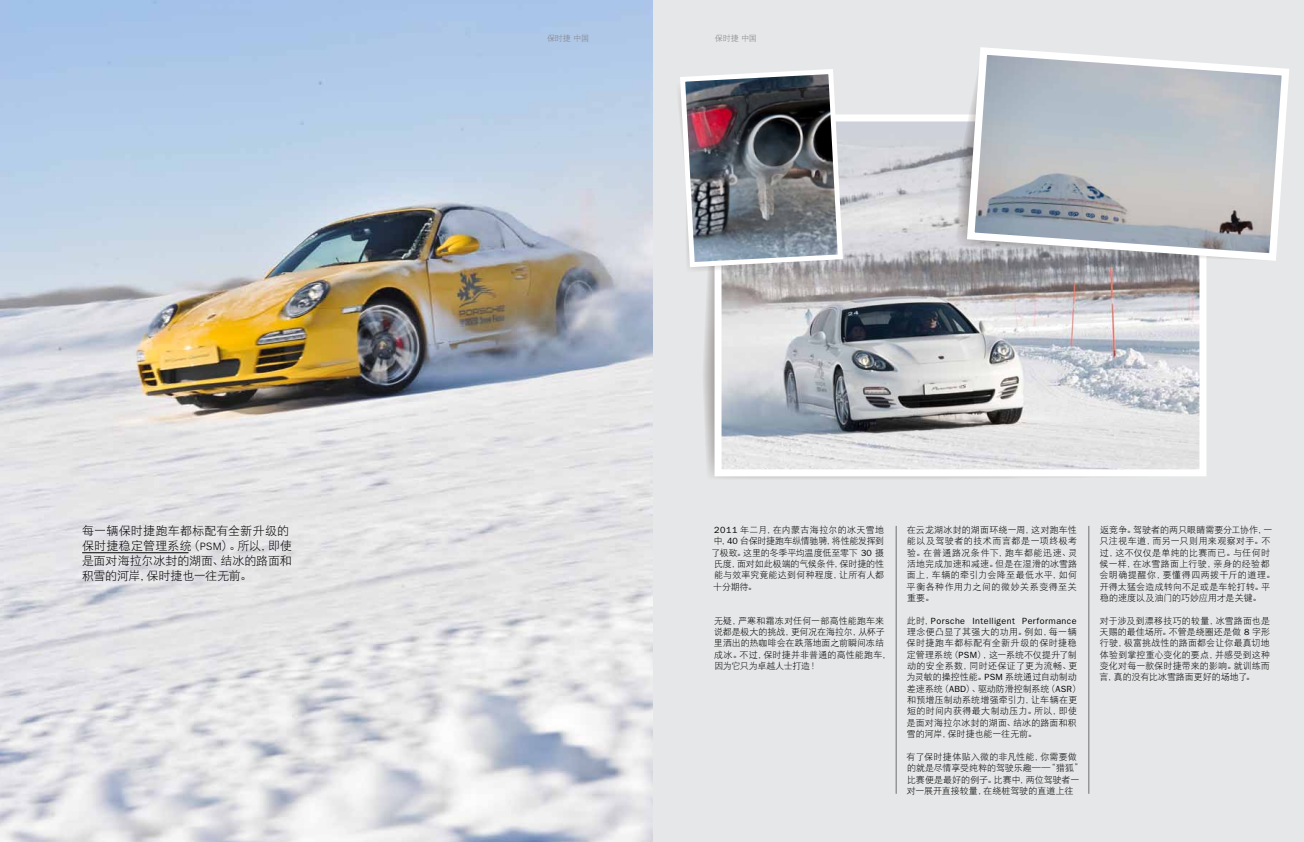
<style>
.page{position:relative;width:1304px;height:842px;background:#e6e7e8}
.page>*{position:absolute;margin:0;border:0;box-sizing:border-box;transform-origin:0 0}
.t1{font:12px/15px "DFP Hei W3";letter-spacing:.005em;color:#000}
.t2{font:9px/11.3px "DFP Hei W3";letter-spacing:.01em;color:#000}
.t3{font:9px "ITC Franklin Gothic Std";letter-spacing:.05em;color:#000}
.t4{font:9px "DFP Hei W3";letter-spacing:-.035em;color:#000}
.t5{font:9px "DFP Hei W3";letter-spacing:.03em;color:#000}
.t6{font:9px "DFP Hei W3";letter-spacing:-.02em;color:#000}
.t7{font:9px "DFP Hei W3";letter-spacing:-.01em;color:#000}
.t8{font:8px "DFP Hei W3";letter-spacing:-.015em;color:#808285}
.s1{font-family:"Franklin Gothic URW";font-weight:300;font-size:11px}
.s2{font-family:"ITC Franklin Gothic Std"}
.s3{font-family:"DFP Hei W3"}
</style>
<div class="page">
<svg style="left:703px;top:273px;width:378px;height:206px"></svg>
<img style="left:723px;top:122px;width:475px;height:346px">
<div style="left:715px;top:114px;width:491px;height:362px;border:7px solid #fff"></div>
<img style="left:0;top:0;width:652px;height:842px">
<img style="left:679px;top:69px;width:166px;height:204px">
<svg style="left:956px;top:114px;width:7px;height:147px"></svg>
<svg style="left:963px;top:47px;width:326px;height:218px"></svg>
<hr style="left:896px;top:526px;width:1px;height:268px;background:#6d6e71">
<hr style="left:1089px;top:526px;width:1px;height:268px;background:#6d6e71">
<hr style="left:82px;top:552px;width:107px;height:1px;background:#000">
<h1 class="t1" style="left:82px;top:523px;width:211px">每一辆保时捷跑车都标配有全新升级的保时捷稳定管理系统（<span class="s1">PSM</span>）。所以，即使是面对海拉尔冰封的湖面、结冰的路面和积雪的河岸，保时捷也一往无前。</h1>
<p class="t8" style="left:547px;top:33px;width:44px">保时捷 中国</p>
<p class="t8" style="left:715px;top:33px;width:44px">保时捷 中国</p>
<p class="t5" style="left:714px;top:525px;width:171px"><span class="s2">2011</span> 年二月，在内蒙古海拉尔的冰天雪地</p>
<p class="t4" style="left:714px;top:536px;width:172px">中，<span class="s2">40</span> 台保时捷跑车纵情驰骋，将性能发挥到</p>
<p class="t6" style="left:711px;top:548px;width:174px">了极致。这里的冬季平均温度低至零下 <span class="s2">30</span> 摄</p>
<p class="t7" style="left:714px;top:559px;width:172px">氏度，面对如此极端的气候条件，保时捷的性</p>
<p class="t2" style="left:714px;top:569px;width:172px">能与效率究竟能达到何种程度，让所有人都</p>
<p class="t2" style="left:713px;top:581px;width:45px">十分期待。</p>
<p class="t2" style="left:714px;top:615px;width:178px">无疑，严寒和霜冻对任何一部高性能跑车来说都是极大的挑战，更何况在海拉尔，从杯子里洒出的热咖啡会在跌落地面之前瞬间冻结成冰。不过，保时捷并非普通的高性能跑车，因为它只为卓越人士打造！</p>
<p class="t2" style="left:907px;top:524px;width:172px;text-align:justify">在云龙湖冰封的湖面环绕一周，这对跑车性能以及驾驶者的技术而言都是一项终极考验。在普通路况条件下，跑车都能迅速、灵活地完成加速和减速。但是在湿滑的冰雪路面上，车辆的牵引力会降至最低水平，如何平衡各种作用力之间的微妙关系变得至关重要。</p>
<p class="t3" style="left:907px;top:615px;width:171px"><span class="s3">此时，</span>Porsche Intelligent Performance</p>
<p class="t2" style="left:906px;top:626px;width:176px">理念便凸显了其强大的功用。例如，每一辆保时捷跑车都标配有全新升级的保时捷稳定管理系统（<span class="s2">PSM</span>），这一系统不仅提升了制动的安全系数，同时还保证了更为流畅、更为灵敏的操控性能。<span class="s2">PSM</span> 系统通过自动制动差速系统（<span class="s2">ABD</span>）、驱动防滑控制系统（<span class="s2">ASR</span>）和预增压制动系统增强牵引力，让车辆在更短的时间内获得最大制动压力。所以，即使是面对海拉尔冰封的湖面、结冰的路面和积雪的河岸，保时捷也能一往无前。</p>
<p class="t2" style="left:907px;top:751px;width:178px">有了保时捷体贴入微的非凡性能，你需要做的就是尽情享受纯粹的驾驶乐趣——“猎狐”比赛便是最好的例子。比赛中，两位驾驶者一对一展开直接较量，在绕桩驾驶的直道上往</p>
<p class="t2" style="left:1099px;top:524px;width:177px">返竞争。驾驶者的两只眼睛需要分工协作，一只注视车道，而另一只则用来观察对手。不过，这不仅仅是单纯的比赛而已。与任何时候一样，在冰雪路面上行驶，亲身的经验都会明确提醒你，要懂得四两拨千斤的道理。开得太猛会造成转向不足或是车轮打转。平稳的速度以及油门的巧妙应用才是关键。</p>
<p class="t2" style="left:1100px;top:615px;width:172px;text-align:justify">对于涉及到漂移技巧的较量，冰雪路面也是天赐的最佳场所。不管是绕圈还是做 <span class="s2">8</span> 字形行驶，极富挑战性的路面都会让你最真切地体验到掌控重心变化的要点，并感受到这种变化对每一款保时捷带来的影响。就训练而言，真的没有比冰雪路面更好的场地了。</p>
</div>
